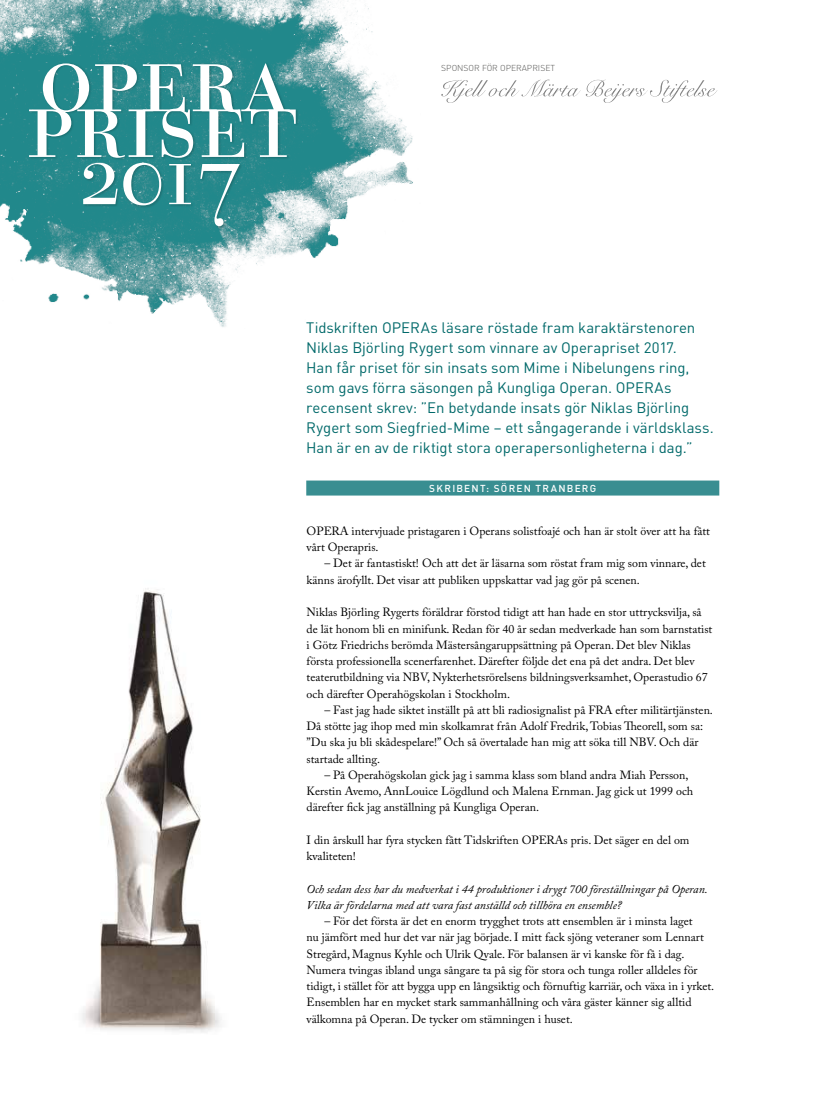
<style>
.page{position:relative;width:815px;height:1117px;background:#fff}
.page>*{position:absolute;margin:0;border:0;box-sizing:border-box;transform-origin:0 0}
.t1{font:15px/20px "DINOT";letter-spacing:-.005em;color:#00696a}
.t2{font:11.88px/16.2px "Adobe Caslon Pro";color:#000}
.t3{font:italic 11.88px/16.2px "Adobe Caslon Pro";color:#000}
.t4{font:500 10px "DINOT";letter-spacing:.13em;color:#fff}
.t5{font:300 8.5px "DINOT";color:#555554}
</style>
<div class="page">
<img style="left:0;top:0;width:413px;height:327px">
<div style="left:306px;top:480px;width:413px;height:15px;background:#398e91"></div>
<svg style="left:441px;top:80px;width:276px;height:23px"></svg>
<div style="left:28px;top:62px;width:271px;height:167px;background:#000;opacity:.2"></div>
<svg style="left:29px;top:63px;width:267px;height:163px"></svg>
<img style="left:82px;top:588px;width:139px;height:445px">
<p class="t5" style="left:441px;top:62px;width:115px">SPONSOR FÖR OPERAPRISET</p>
<p class="t1" style="left:306px;top:317px;width:409px">Tidskriften OPERAs läsare röstade fram karaktärstenoren Niklas Björling Rygert som vinnare av Operapriset 2017.<br>Han får priset för sin insats som Mime i Nibelungens ring, som gavs förra säsongen på Kungliga Operan. OPERAs recensent skrev: ”En betydande insats gör Niklas Björling Rygert som Siegfried-Mime – ett sångagerande i världsklass.<br>Han är en av de riktigt stora operapersonligheterna i dag.”</p>
<p class="t4" style="left:429px;top:481px;width:168px">SKRIBENT: SÖREN TRANBERG</p>
<p class="t2" style="left:307px;top:522px;width:405px">OPERA intervjuade pristagaren i Operans solistfoajé och han är stolt över att ha fått vårt Operapris.</p>
<p class="t2" style="left:307px;top:555px;width:401px;text-indent:18px">– Det är fantastiskt! Och att det är läsarna som röstat fram mig som vinnare, det känns ärofyllt. Det visar att publiken uppskattar vad jag gör på scenen.</p>
<p class="t2" style="left:307px;top:604px;width:407px">Niklas Björling Rygerts föräldrar förstod tidigt att han hade en stor uttrycksvilja, så de lät honom bli en minifunk. Redan för 40 år sedan medverkade han som barnstatist i Götz Friedrichs berömda Mästersångaruppsättning på Operan. Det blev Niklas första professionella scenerfarenhet. Därefter följde det ena på det andra. Det blev teaterutbildning via NBV, Nykterhetsrörelsens bildningsverksamhet, Operastudio 67 och därefter Operahögskolan i Stockholm.</p>
<p class="t2" style="left:307px;top:701px;width:408px;text-indent:18px">– Fast jag hade siktet inställt på att bli radiosignalist på FRA efter militärtjänsten.<br>Då stötte jag ihop med min skolkamrat från Adolf Fredrik, Tobias Theorell, som sa: ”Du ska ju bli skådespelare!” Och så övertalade han mig att söka till NBV. Och där startade allting.</p>
<p class="t2" style="left:307px;top:766px;width:388px;text-indent:18px">– På Operahögskolan gick jag i samma klass som bland andra Miah Persson,<br>Kerstin Avemo, AnnLouice Lögdlund och Malena Ernman. Jag gick ut 1999 och därefter fick jag anställning på Kungliga Operan.</p>
<p class="t2" style="left:307px;top:831px;width:384px">I din årskull har fyra stycken fått Tidskriften OPERAs pris. Det säger en del om kvaliteten!</p>
<p class="t3" style="left:307px;top:880px;width:403px">Och sedan dess har du medverkat i 44 produktioner i drygt 700 föreställningar på Operan.<br>Vilka är fördelarna med att vara fast anställd och tillhöra en ensemble?</p>
<p class="t2" style="left:307px;top:912px;width:409px;text-indent:18px">– För det första är det en enorm trygghet trots att ensemblen är i minsta laget<br>nu jämfört med hur det var när jag började. I mitt fack sjöng veteraner som Lennart Stregård, Magnus Kyhle och Ulrik Qvale. För balansen är vi kanske för få i dag.<br>Numera tvingas ibland unga sångare ta på sig för stora och tunga roller alldeles för tidigt, i stället för att bygga upp en långsiktig och förnuftig karriär, och växa in i yrket.<br>Ensemblen har en mycket stark sammanhållning och våra gäster känner sig alltid välkomna på Operan. De tycker om stämningen i huset.</p>
</div>
